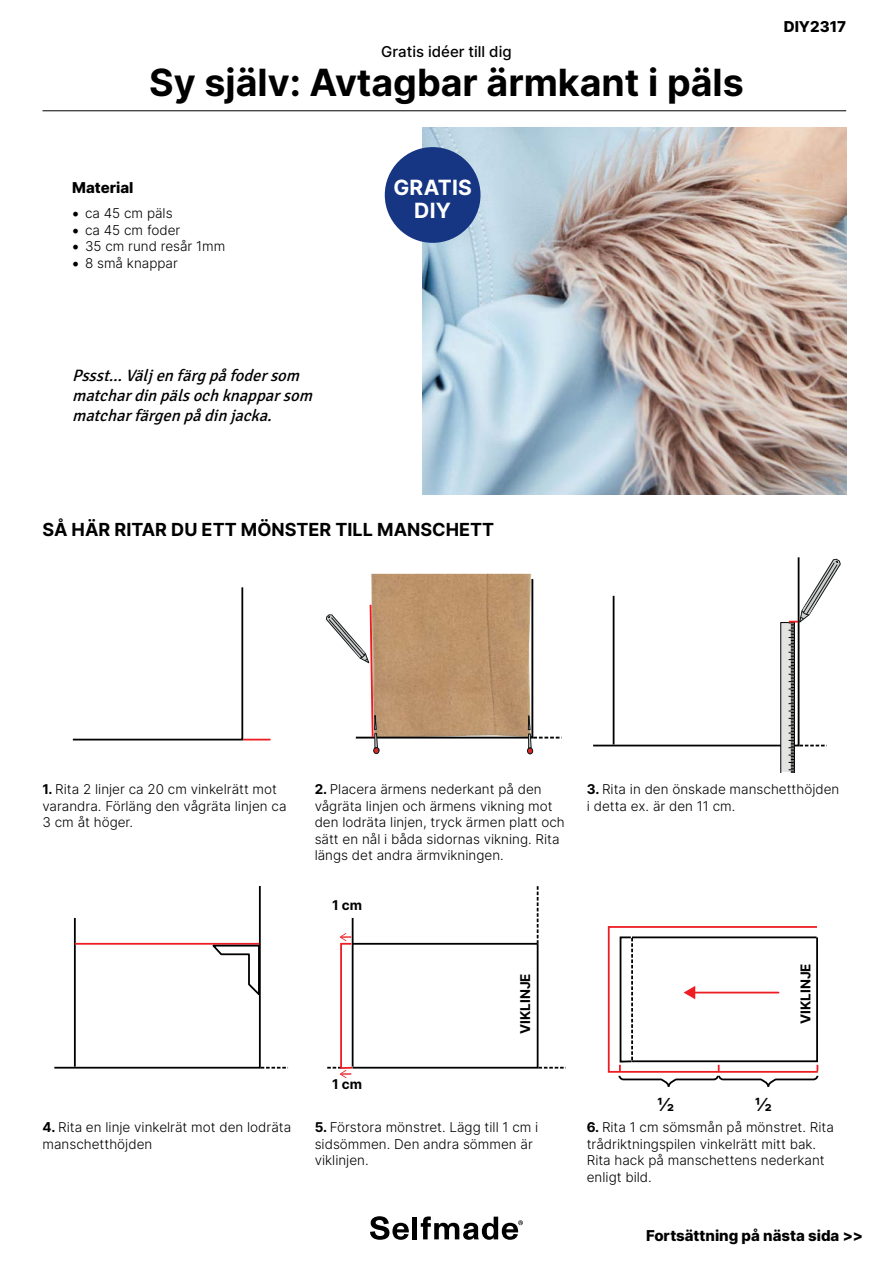
<style>
.page{position:relative;width:893px;height:1263px;background:#fff}
.page>*{position:absolute;margin:0;border:0;box-sizing:border-box;transform-origin:0 0}
.t1{font:700 37.5px "Inter";color:#000}
.t2{font:700 21px/22.5px "Inter";letter-spacing:.01em;color:#fff;text-align:center}
.t3{font:700 18px "Inter";color:#000}
.t4{font:italic 16.5px/19.8px "Signika";color:#000}
.t5{font:800 15px "Inter";color:#000}
.t6{font:500 15px "Inter";color:#000}
.t7{font:300 13.5px/16.5px "Inter";color:#000}
.t8{font:700 13.5px "Inter";color:#000}
.s1{font-family:"Minion Pro";font-weight:400;font-size:18px}
.s2{font-weight:700}
</style>
<div class="page">
<svg style="left:72px;top:587px;width:199px;height:154px"></svg>
<svg style="left:54px;top:887px;width:234px;height:182px"></svg>
<svg style="left:327px;top:887px;width:239px;height:191px"></svg>
<svg style="left:607px;top:926px;width:212px;height:161px"></svg>
<svg style="left:593px;top:557px;width:248px;height:215px"></svg>
<svg style="left:326px;top:577px;width:236px;height:178px"></svg>
<svg style="left:370px;top:1216px;width:39px;height:24px"></svg>
<hr style="left:413px;top:1216px;width:4px;height:23px;background:#000">
<svg style="left:421px;top:1216px;width:102px;height:24px"></svg>
<img style="left:423px;top:128px;width:423px;height:366px">
<hr style="left:43px;top:111px;width:803px;height:1px;background:#000">
<div style="left:385px;top:147px;width:95px;height:96px;background:#163683;border-radius:50%"></div>
<p class="t6" style="left:381px;top:41px;width:132px">Gratis idéer till dig</p>
<h1 class="t1" style="left:149px;top:55px;width:596px">Sy själv: Avtagbar ärmkant i päls</h1>
<p class="t5" style="left:72px;top:177px;width:63px">Material</p>
<p class="t7" style="left:72px;top:205px;width:102px"><span class="s1">•</span> ca 45 cm päls</p>
<p class="t7" style="left:72px;top:221px;width:110px"><span class="s1">•</span> ca 45 cm foder</p>
<p class="t7" style="left:72px;top:238px;width:155px"><span class="s1">•</span> 35 cm rund resår 1mm</p>
<p class="t7" style="left:72px;top:254px;width:107px"><span class="s1">•</span> 8 små knappar</p>
<p class="t4" style="left:72px;top:366px;width:246px">Pssst...Väljenfärgpåfodersom matchardinpälsochknapparsom matcharfärgenpådinjacka.</p>
<h2 class="t2" style="left:393px;top:176px;width:80px">GRATIS<br>DIY</h2>
<h3 class="t3" style="left:43px;top:517px;width:453px">SÅ HÄR RITAR DU ETT MÖNSTER TILL MANSCHETT</h3>
<p class="t5" style="left:784px;top:15px;width:64px">DIY2317</p>
<p class="t7" style="left:43px;top:781px;width:245px"><span class="s2">1.</span> Rita 2 linjer ca 20 cm vinkelrätt mot varandra. Förläng den vågräta linjen ca<br>3 cm åt höger.</p>
<p class="t7" style="left:43px;top:1119px;width:250px"><span class="s2">4.</span> Rita en linje vinkelrät mot den lodräta manschetthöjden</p>
<p class="t7" style="left:315px;top:781px;width:252px"><span class="s2">2.</span> Placera ärmens nederkant på den vågräta linjen och ärmens vikning mot den lodräta linjen, tryck ärmen platt och sätt en nål i båda sidornas vikning. Rita längs det andra ärmvikningen.</p>
<p class="t8" style="left:332px;top:896px;width:31px">1 cm</p>
<p class="t7" style="left:587px;top:781px;width:254px"><span class="s2">3.</span> Rita in den önskade manschetthöjden i detta ex. är den 11 cm.</p>
<p class="t8" style="left:332px;top:1074px;width:31px">1 cm</p>
<p class="t8" style="left:515px;top:1034px;width:62px;rotate:-90deg">VIKLINJE</p>
<p class="t8" style="left:796px;top:1024px;width:62px;rotate:-90deg">VIKLINJE</p>
<h3 class="t3" style="left:657px;top:1091px;width:18px">½</h3>
<h3 class="t3" style="left:755px;top:1091px;width:18px">½</h3>
<p class="t7" style="left:315px;top:1119px;width:225px"><span class="s2">5.</span> Förstora mönstret. Lägg till 1 cm i sidsömmen. Den andra sömmen är viklinjen.</p>
<p class="t7" style="left:587px;top:1119px;width:249px"><span class="s2">6.</span> Rita 1 cm sömsmån på mönstret. Rita trådriktningspilen vinkelrätt mitt bak.<br>Rita hack på manschettens nederkant enligt bild.</p>
<p class="t5" style="left:646px;top:1225px;width:219px">Fortsättning på nästa sida &gt;&gt;</p>
</div>
